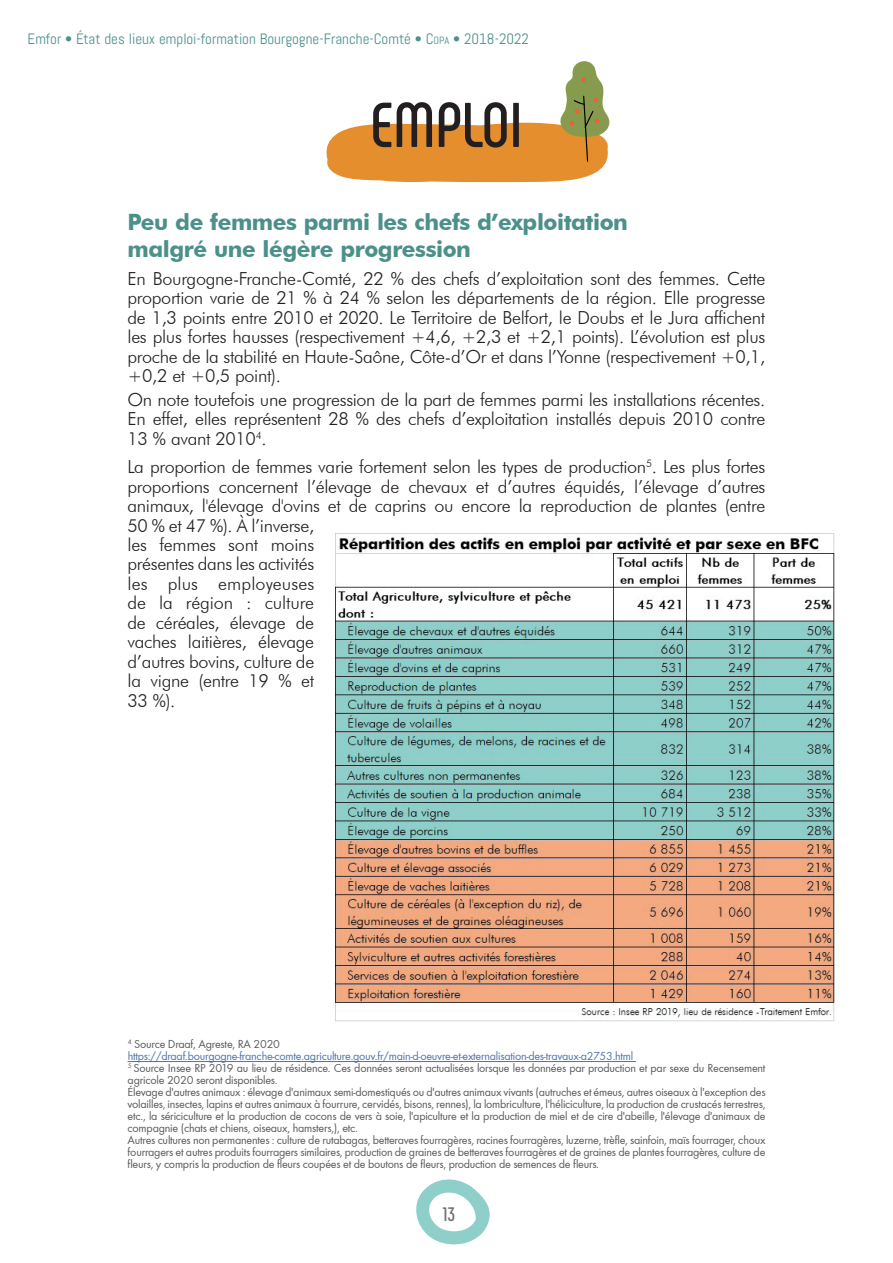
<style>
.page{position:relative;width:893px;height:1263px;background:#fff}
.page>*{position:absolute;margin:0;border:0;box-sizing:border-box;transform-origin:0 0}
.t1{font:700 63px "Phenomena";color:#231f20}
.t2{font:700 22.5px/27px "Futura BT";letter-spacing:-.02em;color:#4c908a}
.t3{font:700 19.5px "Phenomena";color:#717074}
.t4{font:300 18px/19.5px "Futura BT";letter-spacing:-.02em;color:#231f20;text-align:justify}
.t5{font:15px "Abel";color:#4c908a}
.t6{font:12px/12px "Function";letter-spacing:-.02em;color:#57585a}
.s1{font-style:inherit}
.s2{font-size:10.5px}
.s3{color:#4d72ac}
</style>
<div class="page">
<svg style="left:416px;top:1179px;width:74px;height:65px"></svg>
<svg style="left:326px;top:61px;width:283px;height:121px"></svg>
<img style="left:335px;top:533px;width:499px;height:488px">
<hr style="left:128px;top:1061px;width:508px;height:1px;background:#4d72ac">
<p class="t5" style="left:28px;top:30px;width:503px">Emfor • État des lieux emploi-formation Bourgogne-Franche-Comté • <span class="s1">C</span><span class="s2">opa</span> • 2018-2022</p>
<h1 class="t1" style="left:370px;top:87px;width:154px">EMPLOI</h1>
<h2 class="t2" style="left:128px;top:208px;width:502px">Peu de femmes parmi les chefs d’exploitation malgré une légère progression</h2>
<p class="t4" style="left:128px;top:268px;width:639px">En Bourgogne-Franche-Comté, 22 % des chefs d’exploitation sont des femmes. Cette proportion varie de 21 % à 24 % selon les départements de la région. Elle progresse de 1,3 points entre 2010 et 2020. Le Territoire de Belfort, le Doubs et le Jura affichent les plus fortes hausses (respectivement +4,6, +2,3 et +2,1 points). L’évolution est plus proche de la stabilité en Haute-Saône, Côte-d’Or et dans l’Yonne (respectivement +0,1, +0,2 et +0,5 point).</p>
<h3 class="t4" style="left:128px;top:390px;width:639px">On note toutefois une progression de la part de femmes parmi les installations récentes.<br>En effet, elles représentent 28 % des chefs d’exploitation installés depuis 2010 contre 13 % avant 2010<sup>4</sup>.</h3>
<p class="t4" style="left:128px;top:457px;width:639px;text-align:left">La proportion de femmes varie fortement selon les types de production<sup>5</sup>. Les plus fortes proportions concernent l’élevage de chevaux et d’autres équidés, l’élevage d’autres animaux, l'élevage d'ovins et de caprins ou encore la reproduction de plantes (entre 50 % et 47 %). À l’inverse,<br>les femmes sont moins<br>présentes dans les activités<br>les plus employeuses<br>de la région : culture<br>de céréales, élevage de<br>vaches laitières, élevage<br>d’autres bovins, culture de<br>la vigne (entre 19 % et<br>33 %).</p>
<p class="t6" style="left:128px;top:1038px;width:639px"><sup>4</sup> Source Draaf, Agreste, RA 2020 <span class="s3">https://draaf.bourgogne-franche-comte.agriculture.gouv.fr/main-d-oeuvre-et-externalisation-des-travaux-a2753.html<br></span><sup>5</sup> Source Insee RP 2019 au lieu de résidence. Ces données seront actualisées lorsque les données par production et par sexe du Recensement agricole 2020 seront disponibles.<br>Élevage d'autres animaux : élevage d'animaux semi-domestiqués ou d'autres animaux vivants (autruches et émeus, autres oiseaux à l'exception des volailles, insectes, lapins et autres animaux à fourrure, cervidés, bisons, rennes), la lombriculture, l'héliciculture, la production de crustacés terrestres, etc., la sériciculture et la production de cocons de vers à soie, l'apiculture et la production de miel et de cire d'abeille, l'élevage d'animaux de compagnie (chats et chiens, oiseaux, hamsters,), etc.<br>Autres cultures non permanentes : culture de rutabagas, betteraves fourragères, racines fourragères, luzerne, trèfle, sainfoin, maïs fourrager, choux fourragers et autres produits fourragers similaires, production de graines de betteraves fourragères et de graines de plantes fourragères, culture de fleurs, y compris la production de fleurs coupées et de boutons de fleurs, production de semences de fleurs.</p>
<h3 class="t3" style="left:443px;top:1202px;width:14px">13</h3>
</div>
